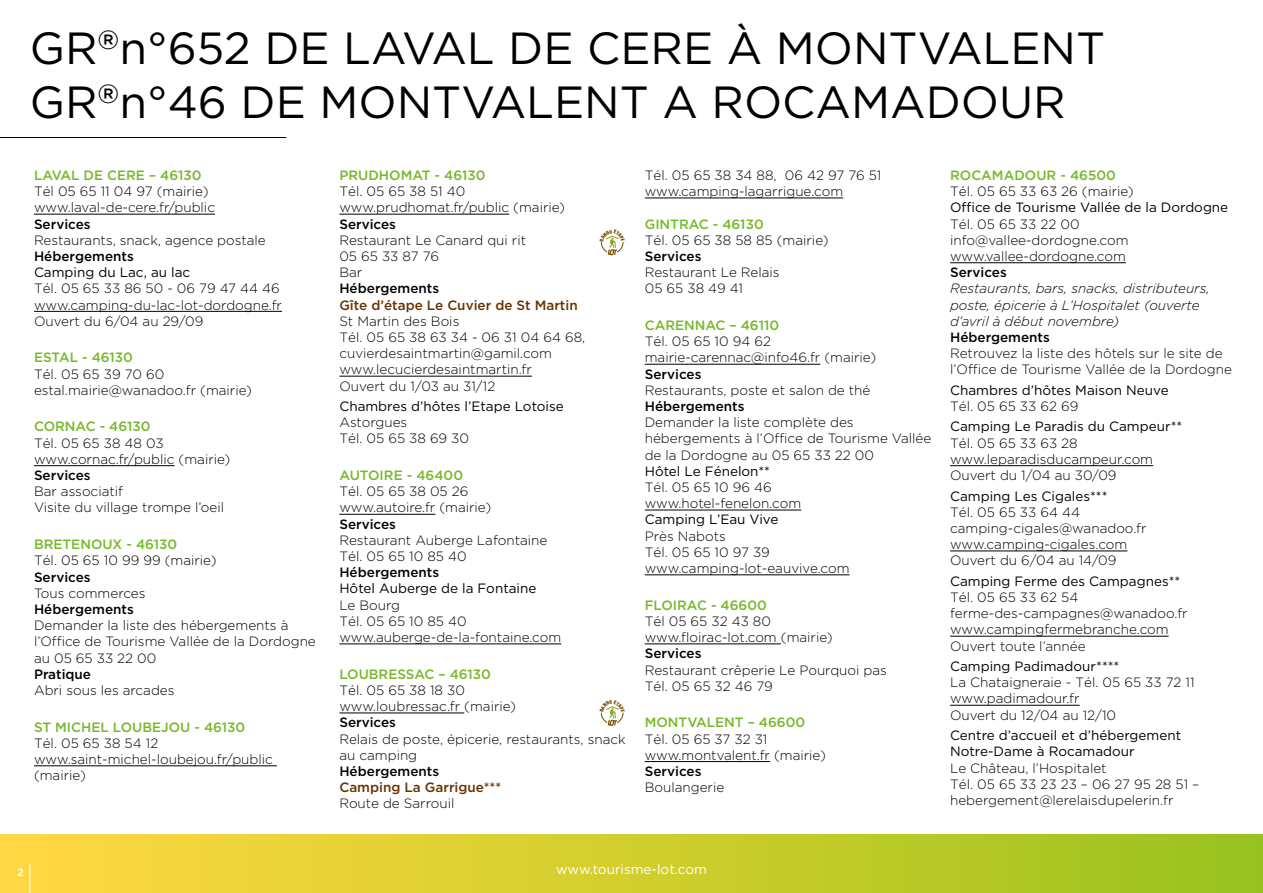
<style>
.page{position:relative;width:1263px;height:893px;background:#fff}
.page>*{position:absolute;margin:0;border:0;box-sizing:border-box;transform-origin:0 0}
.t1{font:45px/54px "Gotham HTF";color:#000}
.t2{font:300 13.5px/16.2px "Gotham HTF";color:#000}
.t3{font:13.5px/16.2px "Gotham HTF";color:#000}
.t4{font:500 13.5px "Gotham HTF";color:#76b82a}
.t5{font:500 13.5px "Gotham HTF";color:#000}
.t6{font:italic 300 13.5px/16.2px "Gotham HTF";color:#000}
.t7{font:500 13.5px "Gotham HTF";color:#630}
.t8{font:13.5px "Gotham HTF";color:#fff}
.t9{font:500 10.5px "Gotham HTF";color:#fff}
</style>
<div class="page">
<div style="left:0;top:834px;width:1263px;height:59px;background:linear-gradient(to right,#ffd841,#9bc31d)"></div>
<hr style="left:1262px;top:834px;width:1px;height:59px;background:#96c11f">
<svg style="left:30px;top:864px;width:1px;height:29px"></svg>
<hr style="left:34px;top:214px;width:181px;height:1px;background:#000">
<hr style="left:34px;top:311px;width:248px;height:1px;background:#000">
<hr style="left:34px;top:465px;width:141px;height:1px;background:#000">
<hr style="left:34px;top:765px;width:243px;height:1px;background:#000">
<hr style="left:339px;top:214px;width:170px;height:1px;background:#000">
<hr style="left:339px;top:376px;width:193px;height:1px;background:#000">
<hr style="left:339px;top:514px;width:96px;height:1px;background:#000">
<hr style="left:339px;top:644px;width:222px;height:1px;background:#000">
<hr style="left:339px;top:713px;width:125px;height:1px;background:#000">
<hr style="left:645px;top:198px;width:198px;height:1px;background:#000">
<hr style="left:645px;top:364px;width:175px;height:1px;background:#000">
<hr style="left:645px;top:510px;width:156px;height:1px;background:#000">
<hr style="left:645px;top:575px;width:204px;height:1px;background:#000">
<hr style="left:645px;top:644px;width:136px;height:1px;background:#000">
<hr style="left:645px;top:761px;width:125px;height:1px;background:#000">
<hr style="left:950px;top:262px;width:176px;height:1px;background:#000">
<hr style="left:950px;top:465px;width:203px;height:1px;background:#000">
<hr style="left:950px;top:551px;width:177px;height:1px;background:#000">
<hr style="left:950px;top:636px;width:219px;height:1px;background:#000">
<hr style="left:950px;top:705px;width:129px;height:1px;background:#000">
<hr style="left:0;top:137px;width:286px;height:1px;background:#000">
<svg style="left:600px;top:235px;width:24px;height:20px"></svg>
<svg style="left:600px;top:706px;width:24px;height:20px"></svg>
<h1 class="t1" style="left:30px;top:20px;width:1077px">GR<sup>®</sup>n°652 DE LAVAL DE CERE À MONTVALENT<br>GR<sup>®</sup>n°46 DE MONTVALENT A ROCAMADOUR</h1>
<p class="t4" style="left:34px;top:167px;width:169px">LAVAL DE CERE – 46130</p>
<p class="t2" style="left:34px;top:183px;width:183px">Tél 05 65 11 04 97 (mairie) www.laval-de-cere.fr/public</p>
<p class="t5" style="left:34px;top:216px;width:58px">Services</p>
<p class="t2" style="left:34px;top:232px;width:233px">Restaurants, snack, agence postale</p>
<p class="t5" style="left:34px;top:248px;width:101px">Hébergements</p>
<p class="t3" style="left:34px;top:264px;width:158px">Camping du Lac, au lac</p>
<p class="t2" style="left:34px;top:280px;width:249px">Tél. 05 65 33 86 50 - 06 79 47 44 46 www.camping-du-lac-lot-dordogne.fr<br>Ouvert du 6/04 au 29/09</p>
<p class="t4" style="left:34px;top:350px;width:100px">ESTAL - 46130</p>
<p class="t2" style="left:34px;top:366px;width:219px">Tél. 05 65 39 70 60 estal.mairie@wanadoo.fr (mairie)</p>
<p class="t4" style="left:34px;top:419px;width:118px">CORNAC - 46130</p>
<p class="t2" style="left:34px;top:435px;width:198px">Tél. 05 65 38 48 03 www.cornac.fr/public (mairie)</p>
<p class="t5" style="left:34px;top:468px;width:58px">Services</p>
<p class="t2" style="left:34px;top:483px;width:192px">Bar associatif<br>Visite du village trompe l’oeil</p>
<p class="t4" style="left:34px;top:537px;width:145px">BRETENOUX - 46130</p>
<p class="t2" style="left:34px;top:552px;width:184px">Tél. 05 65 10 99 99 (mairie)</p>
<p class="t5" style="left:34px;top:569px;width:58px">Services</p>
<p class="t2" style="left:34px;top:585px;width:113px">Tous commerces</p>
<p class="t5" style="left:34px;top:601px;width:101px">Hébergements</p>
<p class="t2" style="left:34px;top:617px;width:283px">Demander la liste des hébergements à l’Office de Tourisme Vallée de la Dordogne au 05 65 33 22 00</p>
<p class="t5" style="left:34px;top:666px;width:59px">Pratique</p>
<p class="t2" style="left:34px;top:682px;width:142px">Abri sous les arcades</p>
<p class="t4" style="left:34px;top:719px;width:213px">ST MICHEL LOUBEJOU - 46130</p>
<p class="t2" style="left:34px;top:735px;width:240px">Tél. 05 65 38 54 12 www.saint-michel-loubejou.fr/public (mairie)</p>
<p class="t4" style="left:339px;top:167px;width:148px">PRUDHOMAT - 46130</p>
<p class="t2" style="left:339px;top:183px;width:227px">Tél. 05 65 38 51 40 www.prudhomat.fr/public (mairie)</p>
<p class="t5" style="left:339px;top:216px;width:58px">Services</p>
<p class="t2" style="left:339px;top:232px;width:188px">Restaurant Le Canard qui rit<br>05 65 33 87 76<br>Bar</p>
<p class="t5" style="left:339px;top:281px;width:101px">Hébergements</p>
<p class="t7" style="left:339px;top:297px;width:240px">Gîte d’étape Le Cuvier de St Martin</p>
<p class="t2" style="left:339px;top:313px;width:247px">St Martin des Bois<br>Tél. 05 65 38 63 34 - 06 31 04 64 68, cuvierdesaintmartin@gamil.com www.lecucierdesaintmartin.fr<br>Ouvert du 1/03 au 31/12</p>
<p class="t3" style="left:339px;top:398px;width:226px">Chambres d’hôtes l’Etape Lotoise</p>
<p class="t2" style="left:339px;top:414px;width:131px">Astorgues<br>Tél. 05 65 38 69 30</p>
<p class="t4" style="left:339px;top:468px;width:125px">AUTOIRE - 46400</p>
<p class="t2" style="left:339px;top:483px;width:153px">Tél. 05 65 38 05 26 www.autoire.fr (mairie)</p>
<p class="t5" style="left:339px;top:516px;width:58px">Services</p>
<p class="t2" style="left:339px;top:532px;width:209px">Restaurant Auberge Lafontaine<br>Tél. 05 65 10 85 40</p>
<p class="t5" style="left:339px;top:565px;width:101px">Hébergements</p>
<p class="t3" style="left:339px;top:580px;width:199px">Hôtel Auberge de la Fontaine</p>
<p class="t2" style="left:339px;top:597px;width:223px">Le Bourg<br>Tél. 05 65 10 85 40 www.auberge-de-la-fontaine.com</p>
<p class="t4" style="left:339px;top:666px;width:153px">LOUBRESSAC – 46130</p>
<p class="t2" style="left:339px;top:682px;width:178px">Tél. 05 65 38 18 30 www.loubressac.fr (mairie)</p>
<p class="t5" style="left:339px;top:715px;width:58px">Services</p>
<p class="t2" style="left:339px;top:730px;width:288px">Relais de poste, épicerie, restaurants, snack au camping</p>
<p class="t5" style="left:339px;top:763px;width:101px">Hébergements</p>
<p class="t7" style="left:339px;top:780px;width:163px">Camping La Garrigue***</p>
<p class="t2" style="left:339px;top:795px;width:117px">Route de Sarrouil</p>
<p class="t2" style="left:645px;top:167px;width:238px">Tél. 05 65 38 34 88, 06 42 97 76 51 www.camping-lagarrigue.com</p>
<p class="t4" style="left:645px;top:216px;width:121px">GINTRAC - 46130</p>
<p class="t2" style="left:645px;top:232px;width:185px">Tél. 05 65 38 58 85 (mairie)</p>
<p class="t5" style="left:645px;top:248px;width:58px">Services</p>
<p class="t2" style="left:645px;top:264px;width:136px">Restaurant Le Relais<br>05 65 38 49 41</p>
<p class="t4" style="left:645px;top:318px;width:136px">CARENNAC – 46110</p>
<p class="t2" style="left:645px;top:333px;width:233px">Tél. 05 65 10 94 62 mairie-carennac@info46.fr (mairie)</p>
<p class="t5" style="left:645px;top:366px;width:58px">Services</p>
<p class="t2" style="left:645px;top:382px;width:227px">Restaurants, poste et salon de thé</p>
<p class="t5" style="left:645px;top:399px;width:101px">Hébergements</p>
<p class="t2" style="left:645px;top:414px;width:288px">Demander la liste complète des hébergements à l’Office de Tourisme Vallée de la Dordogne au 05 65 33 22 00</p>
<p class="t3" style="left:645px;top:463px;width:127px">Hôtel Le Fénelon**</p>
<p class="t2" style="left:645px;top:479px;width:158px">Tél. 05 65 10 96 46 www.hotel-fenelon.com</p>
<p class="t3" style="left:645px;top:511px;width:135px">Camping L’Eau Vive</p>
<p class="t2" style="left:645px;top:528px;width:206px">Près Nabots<br>Tél. 05 65 10 97 39 www.camping-lot-eauvive.com</p>
<p class="t4" style="left:645px;top:597px;width:124px">FLOIRAC - 46600</p>
<p class="t2" style="left:645px;top:613px;width:189px">Tél 05 65 32 43 80 www.floirac-lot.com (mairie)</p>
<p class="t5" style="left:645px;top:646px;width:58px">Services</p>
<p class="t2" style="left:645px;top:661px;width:244px">Restaurant crêperie Le Pourquoi pas<br>Tél. 05 65 32 46 79</p>
<p class="t4" style="left:645px;top:715px;width:162px">MONTVALENT – 46600</p>
<p class="t2" style="left:645px;top:730px;width:183px">Tél. 05 65 37 32 31 www.montvalent.fr (mairie)</p>
<p class="t5" style="left:645px;top:763px;width:58px">Services</p>
<p class="t2" style="left:645px;top:779px;width:81px">Boulangerie</p>
<p class="t4" style="left:950px;top:167px;width:167px">ROCAMADOUR - 46500</p>
<p class="t2" style="left:950px;top:183px;width:185px">Tél. 05 65 33 63 26 (mairie)</p>
<p class="t3" style="left:950px;top:199px;width:280px">Office de Tourisme Vallée de la Dordogne</p>
<p class="t2" style="left:950px;top:216px;width:180px">Tél. 05 65 33 22 00 info@vallee-dordogne.com www.vallee-dordogne.com</p>
<p class="t5" style="left:950px;top:265px;width:58px">Services</p>
<p class="t6" style="left:950px;top:281px;width:261px">Restaurants, bars, snacks, distributeurs, poste, épicerie à L’Hospitalet (ouverte d’avril à début novembre)</p>
<p class="t5" style="left:950px;top:329px;width:101px">Hébergements</p>
<p class="t2" style="left:950px;top:345px;width:283px">Retrouvez la liste des hôtels sur le site de l’Office de Tourisme Vallée de la Dordogne</p>
<p class="t3" style="left:950px;top:382px;width:220px">Chambres d’hôtes Maison Neuve</p>
<p class="t2" style="left:950px;top:398px;width:130px">Tél. 05 65 33 62 69</p>
<p class="t3" style="left:950px;top:418px;width:234px">Camping Le Paradis du Campeur**</p>
<p class="t2" style="left:950px;top:435px;width:205px">Tél. 05 65 33 63 28 www.leparadisducampeur.com<br>Ouvert du 1/04 au 30/09</p>
<p class="t3" style="left:950px;top:487px;width:159px">Camping Les Cigales***</p>
<p class="t2" style="left:950px;top:504px;width:198px">Tél. 05 65 33 64 44 camping-cigales@wanadoo.fr www.camping-cigales.com<br>Ouvert du 6/04 au 14/09</p>
<p class="t3" style="left:950px;top:573px;width:232px">Camping Ferme des Campagnes**</p>
<p class="t2" style="left:950px;top:589px;width:239px">Tél. 05 65 33 62 54 ferme-des-campagnes@wanadoo.fr www.campingfermebranche.com<br>Ouvert toute l’année</p>
<p class="t3" style="left:950px;top:658px;width:171px">Camping Padimadour****</p>
<p class="t2" style="left:950px;top:674px;width:246px">La Chataigneraie - Tél. 05 65 33 72 11 www.padimadour.fr<br>Ouvert du 12/04 au 12/10</p>
<p class="t3" style="left:950px;top:727px;width:233px">Centre d’accueil et d’hébergement<br>Notre-Dame à Rocamadour</p>
<p class="t2" style="left:950px;top:759px;width:251px">Le Château, l’Hospitalet<br>Tél. 05 65 33 23 23 – 06 27 95 28 51 – hebergement@lerelaisdupelerin.fr</p>
<p class="t9" style="left:17px;top:867px;width:8px">2</p>
<p class="t8" style="left:556px;top:862px;width:152px">www.tourisme-lot.com</p>
</div>
